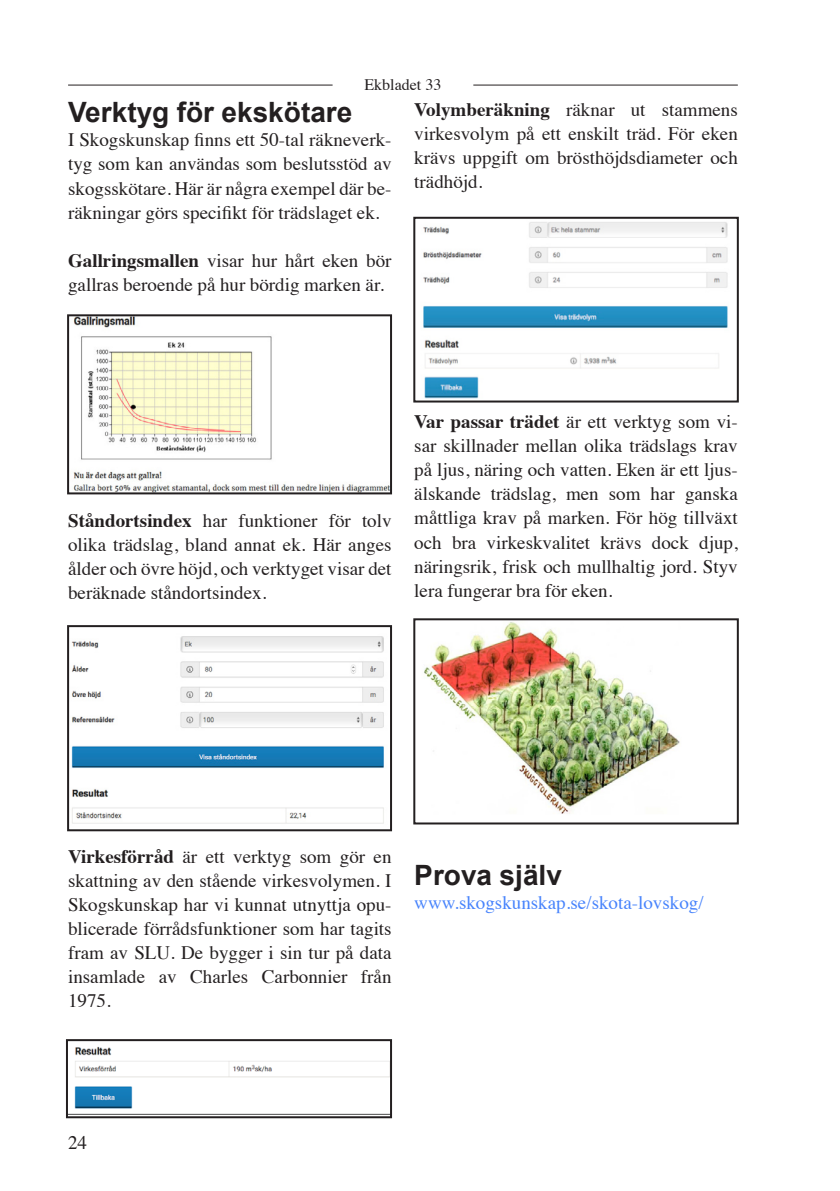
<style>
.page{position:relative;width:840px;height:1191px;background:#fff}
.page>*{position:absolute;margin:0;border:0;box-sizing:border-box;transform-origin:0 0}
.Bosrup-rubriker{font:700 28px "Arial";color:#231f20}
.Brödtext{font:19px/24px "Times";color:#231f20;text-align:justify}
.Brödtext-2{font:19px "Times";color:#4783fc}
.t1{font:16px "Times";color:#231f20}
.s1{font-weight:700}
</style>
<div class="page">
<hr style="left:68px;top:85px;width:264px;height:1px;background:#231f20">
<hr style="left:473px;top:85px;width:264px;height:1px;background:#231f20">
<img style="left:73px;top:317px;width:316px;height:174px">
<div style="left:67px;top:314px;width:325px;height:180px;border:2px solid #231f20"></div>
<img style="left:71px;top:636px;width:313px;height:188px">
<div style="left:67px;top:625px;width:325px;height:206px;border:2px solid #231f20"></div>
<img style="left:69px;top:1046px;width:320px;height:68px">
<div style="left:66px;top:1039px;width:326px;height:79px;border:2px solid #231f20"></div>
<img style="left:423px;top:222px;width:305px;height:177px">
<div style="left:413px;top:217px;width:325px;height:185px;border:2px solid #231f20"></div>
<img style="left:424px;top:622px;width:256px;height:192px">
<div style="left:413px;top:618px;width:325px;height:206px;border:2px solid #231f20"></div>
<p class="t1" style="left:364px;top:69px;width:78px">Ekbladet 33</p>
<p class="Bosrup-rubriker" style="left:68px;top:94px;width:286px">Verktyg för ekskötare</p>
<p class="Brödtext" style="left:68px;top:126px;width:325px">I Skogskunskap finns ett 50-tal räkneverk&shy;tyg som kan användas som beslutsstöd av skogsskötare. Här är några exempel där be&shy;räkningar görs specifikt för trädslaget ek.</p>
<p class="Brödtext" style="left:68px;top:246px;width:325px"><span class="s1">Gallringsmallen</span> visar hur hårt eken bör gallras beroende på hur bördig marken är.</p>
<p class="Brödtext" style="left:414px;top:96px;width:325px"><span class="s1">Volymberäkning</span> räknar ut stammens virkesvolym på ett enskilt träd. För eken krävs uppgift om brösthöjdsdiameter och trädhöjd.</p>
<p class="Brödtext" style="left:68px;top:506px;width:325px"><span class="s1">Ståndortsindex</span> har funktioner för tolv olika trädslag, bland annat ek. Här anges ålder och övre höjd, och verktyget visar det beräknade ståndortsindex.</p>
<p class="Brödtext" style="left:414px;top:408px;width:325px"><span class="s1">Var passar trädet</span> är ett verktyg som vi&shy;sar skillnader mellan olika trädslags krav på ljus, näring och vatten. Eken är ett ljus&shy;älskande trädslag, men som har ganska måttliga krav på marken. För hög tillväxt och bra virkeskvalitet krävs dock djup, näringsrik, frisk och mullhaltig jord. Styv lera fungerar bra för eken.</p>
<p class="Brödtext" style="left:68px;top:842px;width:325px"><span class="s1">Virkesförråd</span> är ett verktyg som gör en skattning av den stående virkesvolymen. I Skogskunskap har vi kunnat utnyttja opu&shy;blicerade förrådsfunktioner som har tagits fram av SLU. De bygger i sin tur på data insamlade av Charles Carbonnier från 1975.</p>
<p class="Bosrup-rubriker" style="left:414px;top:856px;width:149px">Prova själv</p>
<p class="Brödtext-2" style="left:414px;top:884px;width:291px">www.skogskunskap.se/skota-lovskog/</p>
<p class="Brödtext" style="left:68px;top:1128px;width:20px">24</p>
</div>
